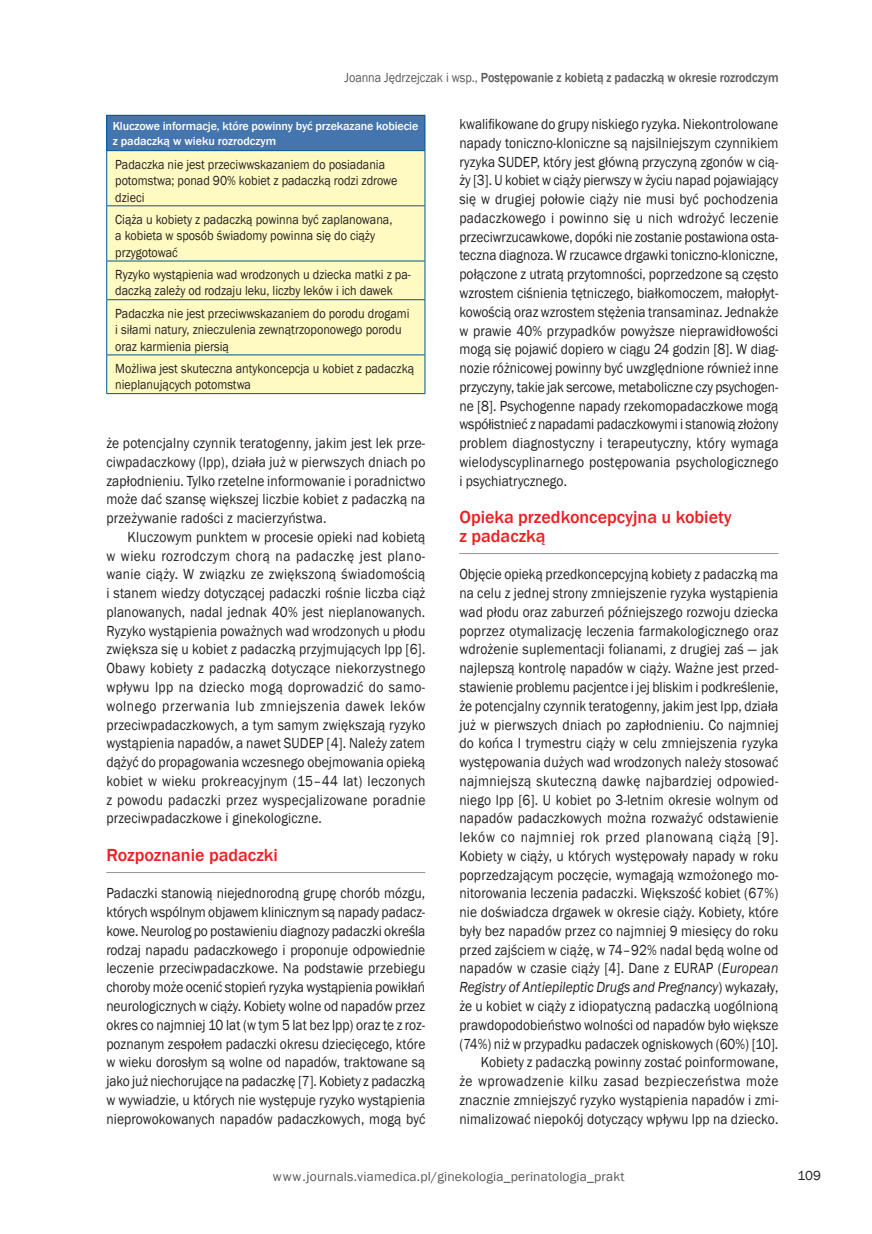
<style>
.page{position:relative;width:872px;height:1234px;background:#fff}
.page>*{position:absolute;margin:0;border:0;box-sizing:border-box;transform-origin:0 0}
._06_Srodtytul_1_z_li{font:500 18px/18.8px "Franklin Gothic";color:#ee1d23}
._05A_Tekst_pierwszy{font:15px/18.8px "Franklin Gothic";letter-spacing:.005em;color:#231f20;text-align:justify;scale:.9 1}
._05B_Tekst{font:15px/18.8px "Franklin Gothic";letter-spacing:.01em;color:#231f20;text-align:justify;scale:.9 1}
._12C_Tabela_tekst{font:13.5px/16.5px "Franklin Gothic";color:#231f20;scale:.9 1}
.t1{font:500 13.5px "Franklin Gothic";letter-spacing:-.005em;color:#57585a;scale:.9 1}
.t2{font:13.5px "Franklin Gothic";letter-spacing:.01em;color:#57585a}
._12C_Tabela_tekst-2{font:13.5px "Franklin Gothic";color:#231f20}
._12B_Tabela_naglowek{font:500 12px/15px "Franklin Gothic";letter-spacing:-.01em;color:#fff}
.s1{font-weight:400}
.s2{font-style:italic}
</style>
<div class="page">
<hr style="left:106px;top:871px;width:319px;height:1px;background:#939598">
<hr style="left:459px;top:553px;width:319px;height:1px;background:#939598">
<div style="left:107px;top:115px;width:318px;height:36px;background:#4575ae"></div>
<div style="left:107px;top:151px;width:317px;height:242px;background:#fffac1"></div>
<hr style="left:106px;top:205px;width:319px;height:1px;background:#005495">
<hr style="left:106px;top:260px;width:319px;height:1px;background:#005495">
<hr style="left:106px;top:299px;width:319px;height:1px;background:#005495">
<hr style="left:106px;top:354px;width:319px;height:1px;background:#005495">
<hr style="left:106px;top:151px;width:1px;height:54px;background:#005495">
<hr style="left:424px;top:151px;width:1px;height:54px;background:#005495">
<hr style="left:106px;top:206px;width:1px;height:54px;background:#005495">
<hr style="left:424px;top:206px;width:1px;height:54px;background:#005495">
<hr style="left:106px;top:261px;width:1px;height:38px;background:#005495">
<hr style="left:424px;top:261px;width:1px;height:38px;background:#005495">
<hr style="left:106px;top:300px;width:1px;height:54px;background:#005495">
<hr style="left:424px;top:300px;width:1px;height:54px;background:#005495">
<hr style="left:106px;top:355px;width:1px;height:38px;background:#005495">
<hr style="left:424px;top:355px;width:1px;height:38px;background:#005495">
<hr style="left:106px;top:393px;width:319px;height:1px;background:#005495">
<hr style="left:106px;top:115px;width:319px;height:1px;background:#005495">
<hr style="left:106px;top:116px;width:1px;height:34px;background:#005495">
<hr style="left:424px;top:116px;width:1px;height:34px;background:#005495">
<hr style="left:106px;top:150px;width:319px;height:1px;background:#005495">
<p class="t1" style="left:344px;top:70px;width:484px"><span class="s1">Joanna Jędrzejczak i wsp.,</span> Postępowanie z kobietą z padaczką w okresie rozrodczym</p>
<p class="_12B_Tabela_naglowek" style="left:113px;top:118px;width:307px">Kluczowe informacje, które powinny być przekazane kobiecie z padaczką w wieku rozrodczym</p>
<p class="_12C_Tabela_tekst" style="left:115px;top:156px;width:315px">Padaczka nie jest przeciwwskazaniem do posiadania potomstwa; ponad 90% kobiet z padaczką rodzi zdrowe dzieci</p>
<p class="_12C_Tabela_tekst" style="left:115px;top:211px;width:309px">Ciąża u kobiety z padaczką powinna być zaplanowana, a kobieta w sposób świadomy powinna się do ciąży przygotować</p>
<p class="_12C_Tabela_tekst" style="left:115px;top:266px;width:330px">Ryzyko wystąpienia wad wrodzonych u dziecka matki z pa&shy;daczką zależy od rodzaju leku, liczby leków i ich dawek</p>
<p class="_12C_Tabela_tekst" style="left:115px;top:305px;width:328px">Padaczka nie jest przeciwwskazaniem do porodu drogami i siłami natury, znieczulenia zewnątrzoponowego porodu oraz karmienia piersią</p>
<p class="_12C_Tabela_tekst" style="left:115px;top:360px;width:334px">Możliwa jest skuteczna antykoncepcja u kobiet z padaczką nieplanujących potomstwa</p>
<p class="_05B_Tekst" style="left:106px;top:434px;width:356px">że potencjalny czynnik teratogenny, jakim jest lek prze&shy;ciwpadaczkowy (lpp), działa już w pierwszych dniach po zapłodnieniu. Tylko rzetelne informowanie i poradnictwo może dać szansę większej liczbie kobiet z padaczką na przeżywanie radości z macierzyństwa.</p>
<p class="_05B_Tekst" style="left:106px;top:527px;width:356px;text-indent:21px">Kluczowym punktem w procesie opieki nad kobietą w wieku rozrodczym chorą na padaczkę jest plano&shy;wanie ciąży. W związku ze zwiększoną świadomością i stanem wiedzy dotyczącej padaczki rośnie liczba ciąż planowanych, nadal jednak 40% jest nieplanowanych.<br>Ryzyko wystąpienia poważnych wad wrodzonych u płodu zwiększa się u kobiet z padaczką przyjmujących lpp [6].<br>Obawy kobiety z padaczką dotyczące niekorzystnego wpływu lpp na dziecko mogą doprowadzić do samo&shy;wolnego przerwania lub zmniejszenia dawek leków przeciwpadaczkowych, a tym samym zwiększają ryzyko wystąpienia napadów, a nawet SUDEP [4]. Należy zatem dążyć do propagowania wczesnego obejmowania opieką kobiet w wieku prokreacyjnym (15–44 lat) leczonych z powodu padaczki przez wyspecjalizowane poradnie przeciwpadaczkowe i ginekologiczne.</p>
<p class="_06_Srodtytul_1_z_li" style="left:106px;top:845px;width:173px">Rozpoznanie padaczki</p>
<p class="_05A_Tekst_pierwszy" style="left:106px;top:884px;width:356px">Padaczki stanowią niejednorodną grupę chorób mózgu, których wspólnym objawem klinicznym są napady padacz&shy;kowe. Neurolog po postawieniu diagnozy padaczki określa rodzaj napadu padaczkowego i proponuje odpowiednie leczenie przeciwpadaczkowe. Na podstawie przebiegu choroby może ocenić stopień ryzyka wystąpienia powikłań neurologicznych w ciąży. Kobiety wolne od napadów przez okres co najmniej 10 lat (w tym 5 lat bez lpp) oraz te z roz&shy;poznanym zespołem padaczki okresu dziecięcego, które w wieku dorosłym są wolne od napadów, traktowane są jako już niechorujące na padaczkę [7]. Kobiety z padaczką w wywiadzie, u których nie występuje ryzyko wystąpienia nieprowokowanych napadów padaczkowych, mogą być</p>
<p class="_05A_Tekst_pierwszy" style="left:459px;top:115px;width:356px">kwalifikowane do grupy niskiego ryzyka. Niekontrolowane napady toniczno-kloniczne są najsilniejszym czynnikiem ryzyka SUDEP, który jest główną przyczyną zgonów w cią&shy;ży [3]. U kobiet w ciąży pierwszy w życiu napad pojawiający się w drugiej połowie ciąży nie musi być pochodzenia padaczkowego i powinno się u nich wdrożyć leczenie przeciwrzucawkowe, dopóki nie zostanie postawiona osta&shy;teczna diagnoza. W rzucawce drgawki toniczno-kloniczne, połączone z utratą przytomności, poprzedzone są często wzrostem ciśnienia tętniczego, białkomoczem, małopłyt&shy;kowością oraz wzrostem stężenia transaminaz. Jednakże w prawie 40% przypadków powyższe nieprawidłowości mogą się pojawić dopiero w ciągu 24 godzin [8]. W diag&shy;nozie różnicowej powinny być uwzględnione również inne przyczyny, takie jak sercowe, metaboliczne czy psychogen&shy;ne [8]. Psychogenne napady rzekomopadaczkowe mogą współistnieć z napadami padaczkowymi i stanowią złożony problem diagnostyczny i terapeutyczny, który wymaga wielodyscyplinarnego postępowania psychologicznego i psychiatrycznego.</p>
<p class="_06_Srodtytul_1_z_li" style="left:459px;top:508px;width:274px">Opieka przedkoncepcyjna u kobiety z padaczką</p>
<p class="_05A_Tekst_pierwszy" style="left:459px;top:565px;width:356px">Objęcie opieką przedkoncepcyjną kobiety z padaczką ma na celu z jednej strony zmniejszenie ryzyka wystąpienia wad płodu oraz zaburzeń późniejszego rozwoju dziecka poprzez otymalizację leczenia farmakologicznego oraz wdrożenie suplementacji folianami, z drugiej zaś — jak najlepszą kontrolę napadów w ciąży. Ważne jest przed&shy;stawienie problemu pacjentce i jej bliskim i podkreślenie, że potencjalny czynnik teratogenny, jakim jest lpp, działa już w pierwszych dniach po zapłodnieniu. Co najmniej do końca I trymestru ciąży w celu zmniejszenia ryzyka występowania dużych wad wrodzonych należy stosować najmniejszą skuteczną dawkę najbardziej odpowied&shy;niego lpp [6]. U kobiet po 3-letnim okresie wolnym od napadów padaczkowych można rozważyć odstawienie leków co najmniej rok przed planowaną ciążą [9].<br>Kobiety w ciąży, u których występowały napady w roku poprzedzającym poczęcie, wymagają wzmożonego mo&shy;nitorowania leczenia padaczki. Większość kobiet (67%) nie doświadcza drgawek w okresie ciąży. Kobiety, które były bez napadów przez co najmniej 9 miesięcy do roku przed zajściem w ciążę, w 74–92% nadal będą wolne od napadów w czasie ciąży [4]. Dane z EURAP (<span class="s2">European Registry of Antiepileptic Drugs and Pregnancy</span>) wykazały, że u kobiet w ciąży z idiopatyczną padaczką uogólnioną prawdopodobieństwo wolności od napadów było większe (74%) niż w przypadku padaczek ogniskowych (60%) [10].</p>
<p class="_05B_Tekst" style="left:459px;top:1052px;width:356px;text-indent:21px">Kobiety z padaczką powinny zostać poinformowane, że wprowadzenie kilku zasad bezpieczeństwa może znacznie zmniejszyć ryzyko wystąpienia napadów i zmi&shy;nimalizować niepokój dotyczący wpływu lpp na dziecko.</p>
<p class="t2" style="left:273px;top:1168px;width:353px">www.journals.viamedica.pl/ginekologia_perinatologia_prakt</p>
<p class="_12C_Tabela_tekst-2" style="left:797px;top:1166px;width:25px">109</p>
</div>
